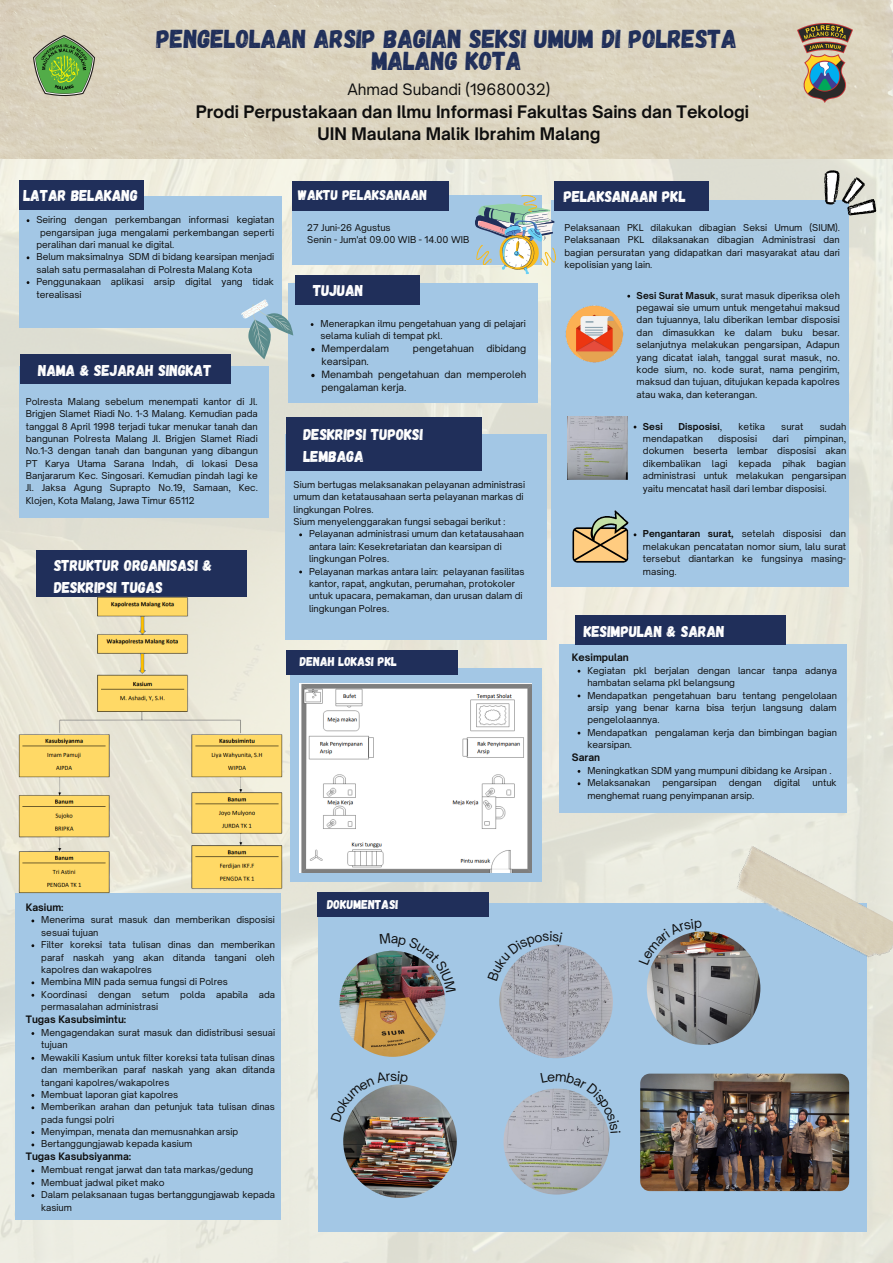
<style>
.page{position:relative;width:893px;height:1263px;background:#fff}
.page>*{position:absolute;margin:0;border:0;box-sizing:border-box;transform-origin:0 0}
.t1{font:25.95px/22px "Gagalin";color:#202f5a;text-align:center}
.t2{font:700 16.58px/21.4px "Open Sauce One";color:#0e0e0e}
.t3{font:15.67px/21.8px "Gagalin";color:#fff}
.t4{font:15.08px "Open Sauce One";color:#0e0e0e}
.t5{font:14.17px "Gagalin";color:#fff}
.t6{font:12.83px "Open Sauce One";color:#0e0e0e}
.t7{font:12.75px "Gagalin";color:#fff}
.t8{font:700 9.82px "Open Sauce One";color:#0e0e0e}
.t9{font:9.6px/13px "Open Sauce One";color:#0e0e0e}
.t10{font:9.07px/12.4px "Open Sauce One";color:#0e0e0e}
.t11{font:700 9.07px "Open Sauce One";color:#0e0e0e}
.s1{font-weight:700}
.s2{font-weight:400}
</style>
<div class="page">
<img style="left:0;top:158px;width:893px;height:1105px">
<hr style="left:3px;top:157px;width:890px;height:2px;background:#202f5a">
<img style="left:0;top:0;width:893px;height:158px">
<img style="left:32px;top:33px;width:65px;height:65px">
<div style="left:551px;top:200px;width:298px;height:387px;background:#a3c7e5"></div>
<div style="left:19px;top:196px;width:263px;height:131px;background:#a3c7e5"></div>
<div style="left:19px;top:180px;width:125px;height:30px;background:#202f5a"></div>
<div style="left:292px;top:195px;width:249px;height:70px;background:#a3c7e5"></div>
<div style="left:292px;top:181px;width:156px;height:30px;background:#202f5a"></div>
<div style="left:288px;top:284px;width:250px;height:119px;background:#a3c7e5"></div>
<div style="left:295px;top:275px;width:125px;height:30px;background:#202f5a"></div>
<div style="left:555px;top:181px;width:154px;height:30px;background:#202f5a"></div>
<div style="left:20px;top:366px;width:249px;height:152px;background:#a3c7e5"></div>
<div style="left:20px;top:354px;width:211px;height:30px;background:#202f5a"></div>
<div style="left:15px;top:893px;width:265px;height:326px;background:#a3c7e5"></div>
<div style="left:36px;top:550px;width:211px;height:46px;background:#202f5a"></div>
<div style="left:285px;top:434px;width:262px;height:206px;background:#a3c7e5"></div>
<div style="left:286px;top:417px;width:195px;height:54px;background:#202f5a"></div>
<div style="left:559px;top:644px;width:287px;height:169px;background:#a3c7e5"></div>
<div style="left:575px;top:615px;width:210px;height:30px;background:#202f5a"></div>
<svg style="left:814px;top:159px;width:65px;height:69px"></svg>
<img style="left:473px;top:191px;width:83px;height:87px">
<img style="left:797px;top:23px;width:55px;height:80px">
<img style="left:568px;top:416px;width:59px;height:63px">
<div style="left:290px;top:668px;width:251px;height:214px;background:#a3c7e5"></div>
<img style="left:300px;top:683px;width:232px;height:190px">
<div style="left:286px;top:650px;width:171px;height:25px;background:#202f5a"></div>
<div style="left:318px;top:903px;width:548px;height:328px;background:#a3c7e5"></div>
<img style="left:343px;top:1084px;width:114px;height:114px;border-radius:50%">
<img style="left:339px;top:951px;width:106px;height:106px;border-radius:50%">
<div style="left:317px;top:893px;width:171px;height:24px;background:#202f5a"></div>
<img style="left:499px;top:945px;width:114px;height:113px;border-radius:50%">
<img style="left:503px;top:1088px;width:106px;height:106px;border-radius:50%">
<img style="left:647px;top:931px;width:113px;height:114px;border-radius:50%">
<img style="left:640px;top:1073px;width:209px;height:118px;border-radius:10px">
<img style="left:730px;top:845px;width:163px;height:125px">
<svg style="left:241px;top:299px;width:52px;height:60px"></svg>
<img style="left:15px;top:592px;width:271px;height:304px">
<img style="left:565px;top:305px;width:59px;height:58px">
<img style="left:572px;top:510px;width:65px;height:53px">
<svg style="left:311px;top:348px;width:4px;height:3px"></svg>
<svg style="left:311px;top:374px;width:4px;height:3px"></svg>
<img style="left:380px;top:950px;width:65px;height:42px">
<svg style="left:346px;top:1085px;width:44px;height:37px"></svg>
<svg style="left:503px;top:944px;width:60px;height:37px"></svg>
<svg style="left:540px;top:1088px;width:69px;height:45px"></svg>
<svg style="left:652px;top:931px;width:49px;height:34px"></svg>
<h1 class="t1" style="left:156px;top:26px;width:582px">PENGELOLAAN ARSIP BAGIAN SEKSI UMUM DI POLRESTA<br>MALANG KOTA</h1>
<h3 class="t4" style="left:347px;top:79px;width:204px">Ahmad Subandi (19680032)</h3>
<h2 class="t2" style="left:318px;top:101px;width:433px;text-indent:-122px">Prodi Perpustakaan dan Ilmu Informasi Fakultas Sains dan Tekologi<br>UIN Maulana Malik Ibrahim Malang</h2>
<h3 class="t3" style="left:24px;top:184px;width:116px">LATAR BELAKANG</h3>
<h3 class="t5" style="left:298px;top:186px;width:130px">WAKTU PELAKSANAAN</h3>
<p class="t10" style="left:36px;top:214px;width:239px">Seiring dengan perkembangan informasi kegiatan</p>
<p class="t10" style="left:40px;top:226px;width:235px">pengarsipan juga mengalami perkembangan seperti</p>
<p class="t10" style="left:36px;top:238px;width:139px">peralihan dari manual ke digital.</p>
<p class="t10" style="left:36px;top:251px;width:239px">Belum maksimalnya SDM di bidang kearsipan menjadi</p>
<p class="t10" style="left:36px;top:263px;width:217px">salah satu permasalahan di Polresta Malang Kota</p>
<p class="t10" style="left:36px;top:275px;width:239px">Penggunakaan aplikasi arsip digital yang tidak</p>
<p class="t10" style="left:36px;top:288px;width:47px">terealisasi</p>
<h3 class="t3" style="left:38px;top:358px;width:175px">NAMA &amp; SEJARAH SINGKAT</h3>
<p class="t10" style="left:26px;top:395px;width:234px;text-align:justify">Polresta Malang sebelum menempati kantor di Jl.<br>Brigjen Slamet Riadi No. 1-3 Malang. Kemudian pada tanggal 8 April 1998 terjadi tukar menukar tanah dan bangunan Polresta Malang Jl. Brigjen Slamet Riadi No.1-3 dengan tanah dan bangunan yang dibangun PT Karya Utama Sarana Indah, di lokasi Desa Banjararum Kec. Singosari. Kemudian pindah lagi ke Jl. Jaksa Agung Suprapto No.19, Samaan, Kec.<br>Klojen, Kota Malang, Jawa Timur 65112</p>
<h3 class="t3" style="left:54px;top:554px;width:160px">STRUKTUR ORGANISASI &amp;<br>DESKRIPSI TUGAS</h3>
<p class="t10" style="left:307px;top:221px;width:163px">27 Juni-26 Agustus<br>Senin - Jum'at 09.00 WIB - 14.00 WIB</p>
<h3 class="t3" style="left:313px;top:279px;width:52px">TUJUAN</h3>
<p class="t10" style="left:320px;top:317px;width:207px">Menerapkan ilmu pengetahuan yang di pelajari selama kuliah di tempat pkl.</p>
<p class="t9" style="left:321px;top:342px;width:69px">Memperdalam</p>
<p class="t9" style="left:413px;top:342px;width:63px">pengetahuan</p>
<p class="t9" style="left:486px;top:342px;width:41px">dibidang</p>
<p class="t9" style="left:321px;top:355px;width:206px">kearsipan.<br>Menambah pengetahuan dan memperoleh pengalaman kerja.</p>
<h3 class="t3" style="left:303px;top:422px;width:121px">DESKRIPSI TUPOKSI<br>LEMBAGA</h3>
<p class="t10" style="left:293px;top:478px;width:233px">Sium bertugas melaksanakan pelayanan administrasi umum dan ketatausahaan serta pelayanan markas di lingkungan Polres.<br>Sium menyelenggarakan fungsi sebagai berikut :</p>
<p class="t10" style="left:309px;top:528px;width:217px">Pelayanan administrasi umum dan ketatausahaan antara lain: Kesekretariatan dan kearsipan di lingkungan Polres.<br>Pelayanan markas antara lain: pelayanan fasilitas kantor, rapat, angkutan, perumahan, protokoler untuk upacara, pemakaman, dan urusan dalam di lingkungan Polres.</p>
<h3 class="t7" style="left:300px;top:653px;width:99px">DENAH LOKASI PKL</h3>
<h3 class="t3" style="left:564px;top:185px;width:124px">PELAKSANAAN PKL</h3>
<p class="t10" style="left:564px;top:221px;width:277px;text-align:justify">Pelaksanaan PKL dilakukan dibagian Seksi Umum (SIUM).<br>Pelaksanaan PKL dilaksanakan dibagian Administrasi dan bagian persuratan yang didapatkan dari masyarakat atau dari kepolisian yang lain.</p>
<p class="t10" style="left:636px;top:289px;width:205px;text-align:justify"><span class="s1">Sesi Surat Masuk</span>, surat masuk diperiksa oleh pegawai sie umum untuk mengetahui maksud dan tujuannya, lalu diberikan lembar disposisi dan dimasukkan ke dalam buku besar. selanjutnya melakukan pengarsipan, Adapun yang dicatat ialah, tanggal surat masuk, no. kode sium, no. kode surat, nama pengirim, maksud dan tujuan, ditujukan kepada kapolres atau waka, dan keterangan.</p>
<p class="t11" style="left:643px;top:420px;width:21px">Sesi</p>
<p class="t11" style="left:678px;top:420px;width:45px">Disposisi<span class="s2">,</span></p>
<p class="t10" style="left:738px;top:420px;width:28px">ketika</p>
<p class="t10" style="left:781px;top:420px;width:24px">surat</p>
<p class="t10" style="left:819px;top:420px;width:28px">sudah</p>
<p class="t10" style="left:643px;top:432px;width:62px">mendapatkan</p>
<p class="t10" style="left:718px;top:432px;width:40px">disposisi</p>
<p class="t10" style="left:772px;top:432px;width:18px">dari</p>
<p class="t10" style="left:643px;top:432px;width:205px;text-align:justify;text-indent:161px">pimpinan, dokumen beserta lembar disposisi akan dikembalikan lagi kepada pihak bagian administrasi untuk melakukan pengarsipan yaitu mencatat hasil dari lembar disposisi.</p>
<p class="t10" style="left:643px;top:528px;width:205px;text-align:justify"><span class="s1">Pengantaran surat,</span> setelah disposisi dan melakukan pencatatan nomor sium, lalu surat tersebut diantarkan ke fungsinya masing&shy;masing.</p>
<h3 class="t3" style="left:584px;top:619px;width:142px">KESIMPULAN &amp; SARAN</h3>
<p class="t8" style="left:572px;top:651px;width:58px">Kesimpulan</p>
<p class="t10" style="left:587px;top:664px;width:251px">Kegiatan pkl berjalan dengan lancar tanpa adanya hambatan selama pkl belangsung<br>Mendapatkan pengetahuan baru tentang pengelolaan arsip yang benar karna bisa terjun langsung dalam pengelolaannya.<br>Mendapatkan pengalaman kerja dan bimbingan bagian kearsipan.</p>
<p class="t10" style="left:587px;top:764px;width:246px">Meningkatkan SDM yang mumpuni dibidang ke Arsipan .<br>Melaksanakan</p>
<p class="t8" style="left:572px;top:751px;width:30px">Saran</p>
<p class="t10" style="left:662px;top:777px;width:56px">pengarsipan</p>
<p class="t10" style="left:729px;top:777px;width:34px">dengan</p>
<p class="t10" style="left:774px;top:777px;width:28px">digital</p>
<p class="t10" style="left:812px;top:777px;width:26px">untuk</p>
<p class="t10" style="left:587px;top:789px;width:168px">menghemat ruang penyimpanan arsip.</p>
<p class="t8" style="left:26px;top:901px;width:39px">Kasium:</p>
<p class="t10" style="left:41px;top:914px;width:235px">Menerima surat masuk dan memberikan disposisi sesuai tujuan<br>Filter koreksi tata tulisan dinas dan memberikan paraf naskah yang akan ditanda tangani oleh kapolres dan wakapolres<br>Membina MIN pada semua fungsi di Polres Koordinasi dengan setum polda apabila ada permasalahan administrasi</p>
<p class="t10" style="left:41px;top:1026px;width:235px">Mengagendakan surat masuk dan didistribusi sesuai tujuan<br>Mewakili Kasium untuk filter koreksi tata tulisan dinas dan memberikan paraf naskah yang akan ditanda tangani kapolres/wakapolres<br>Membuat laporan giat kapolres<br>Memberikan arahan dan petunjuk tata tulisan dinas pada fungsi polri<br>Menyimpan, menata dan memusnahkan arsip Bertanggungjawab kepada kasium</p>
<p class="t10" style="left:41px;top:1164px;width:235px">Membuat rengat jarwat dan tata markas/gedung<br>Membuat jadwal piket mako<br>Dalam pelaksanaan tugas bertanggungjawab kepada kasium</p>
<p class="t8" style="left:26px;top:1013px;width:102px">Tugas Kasubsimintu:</p>
<p class="t8" style="left:26px;top:1150px;width:107px">Tugas Kasubsiyanma:</p>
<h3 class="t7" style="left:327px;top:896px;width:73px">DOKUMENTASI</h3>
<h3 class="t6" style="left:390px;top:1068px;width:9px">s</h3>
</div>
